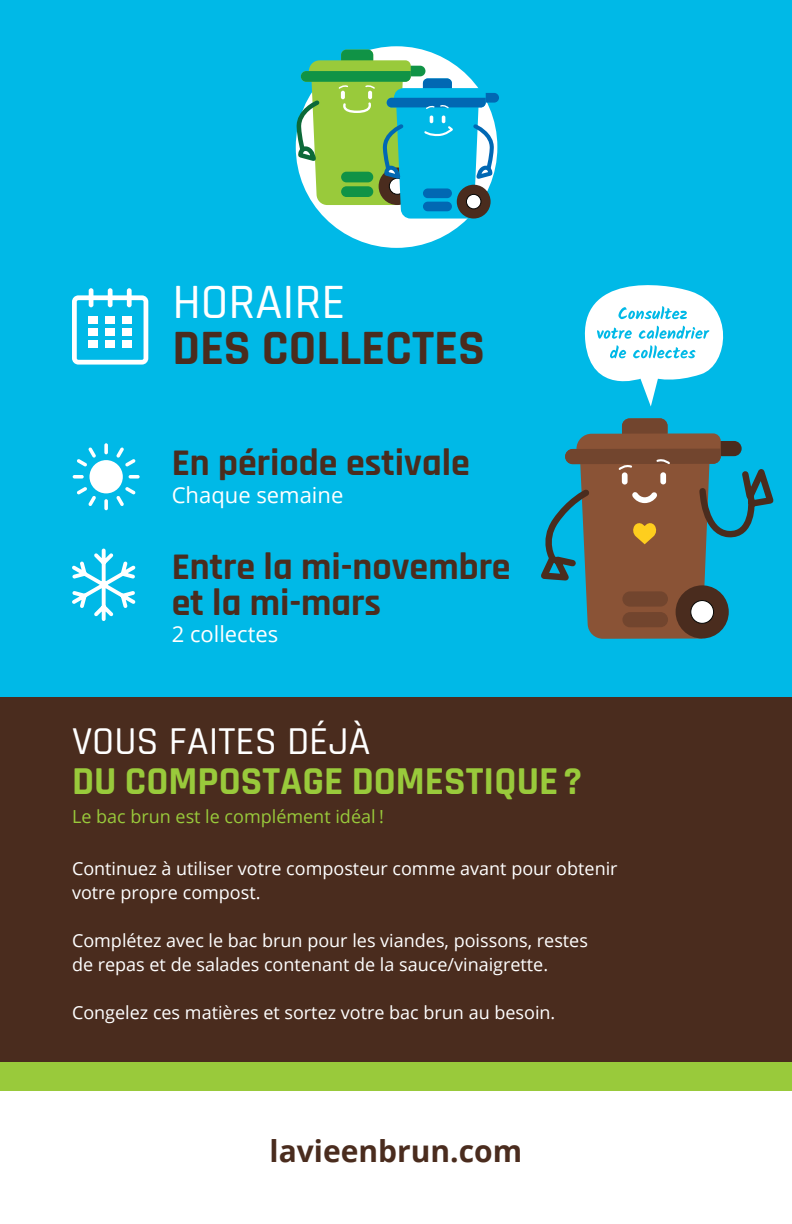
<style>
.page{position:relative;width:792px;height:1224px;background:#fff}
.page>*{position:absolute;margin:0;border:0;box-sizing:border-box;transform-origin:0 0}
.t1{font:700 50px/46px "Rajdhani";color:#4a2c1e}
.t2{font:700 40px/40px "Rajdhani";color:#99ca3b}
.t3{font:700 38px/36px "Rajdhani";color:#4a2c1e}
.t4{font:700 30px "Open Sans";color:#4a2c1e}
.t5{font:22px "Open Sans";color:#fff}
.t6{font:18px/24px "Open Sans";color:#fff}
.t7{font:18px "Open Sans";color:#99ca3b}
.s1{font-weight:500;color:#fff}
</style>
<div class="page">
<div style="left:0;top:0;width:792px;height:1070px;background:#4a2c1e"></div>
<div style="left:0;top:0;width:792px;height:696px;background:#00b9e7"></div>
<div style="left:0;top:1062px;width:792px;height:28px;background:#99ca3b"></div>
<div style="left:296px;top:46px;width:201px;height:202px;background:#fff;border-radius:50%"></div>
<svg style="left:541px;top:418px;width:232px;height:221px"></svg>
<svg style="left:584px;top:285px;width:140px;height:122px"></svg>
<svg style="left:297px;top:50px;width:202px;height:169px"></svg>
<svg style="left:72px;top:288px;width:76px;height:77px"></svg>
<div style="left:122px;top:317px;width:10px;height:7px;background:#fff"></div>
<div style="left:122px;top:329px;width:10px;height:7px;background:#fff"></div>
<div style="left:122px;top:341px;width:10px;height:7px;background:#fff"></div>
<div style="left:105px;top:341px;width:10px;height:7px;background:#fff"></div>
<div style="left:105px;top:329px;width:10px;height:7px;background:#fff"></div>
<div style="left:105px;top:317px;width:10px;height:7px;background:#fff"></div>
<div style="left:89px;top:341px;width:9px;height:7px;background:#fff"></div>
<div style="left:89px;top:329px;width:9px;height:7px;background:#fff"></div>
<div style="left:89px;top:317px;width:9px;height:7px;background:#fff"></div>
<svg style="left:72px;top:549px;width:63px;height:72px"></svg>
<div style="left:90px;top:460px;width:33px;height:33px;background:#fff;border-radius:50%"></div>
<svg style="left:104px;top:443px;width:4px;height:11px"></svg>
<svg style="left:104px;top:499px;width:4px;height:11px"></svg>
<svg style="left:77px;top:447px;width:19px;height:19px"></svg>
<svg style="left:116px;top:487px;width:20px;height:19px"></svg>
<svg style="left:73px;top:475px;width:11px;height:4px"></svg>
<svg style="left:129px;top:475px;width:11px;height:4px"></svg>
<svg style="left:77px;top:487px;width:19px;height:19px"></svg>
<svg style="left:116px;top:447px;width:20px;height:19px"></svg>
<p class="t1" style="left:172px;top:280px;width:314px"><span class="s1">HORAIRE<br></span>DES COLLECTES</p>
<p class="t3" style="left:172px;top:446px;width:300px">En période estivale</p>
<p class="t5" style="left:172px;top:480px;width:173px">Chaque semaine</p>
<p class="t3" style="left:172px;top:550px;width:340px">Entre la mi-novembre et la mi-mars</p>
<p class="t5" style="left:172px;top:619px;width:108px">2 collectes</p>
<p class="t2" style="left:72px;top:722px;width:512px"><span class="s1">VOUS FAITES DÉJÀ<br></span>DU COMPOSTAGE DOMESTIQUE ?</p>
<p class="t7" style="left:72px;top:804px;width:314px">Le bac brun est le complément idéal !</p>
<p class="t6" style="left:72px;top:856px;width:547px">Continuez à utiliser votre composteur comme avant pour obtenir votre propre compost.</p>
<p class="t6" style="left:72px;top:928px;width:518px">Complétez avec le bac brun pour les viandes, poissons, restes de repas et de salades contenant de la sauce/vinaigrette.</p>
<p class="t6" style="left:72px;top:1000px;width:485px">Congelez ces matières et sortez votre bac brun au besoin.</p>
<p class="t4" style="left:270px;top:1130px;width:254px">lavieenbrun.com</p>
</div>
